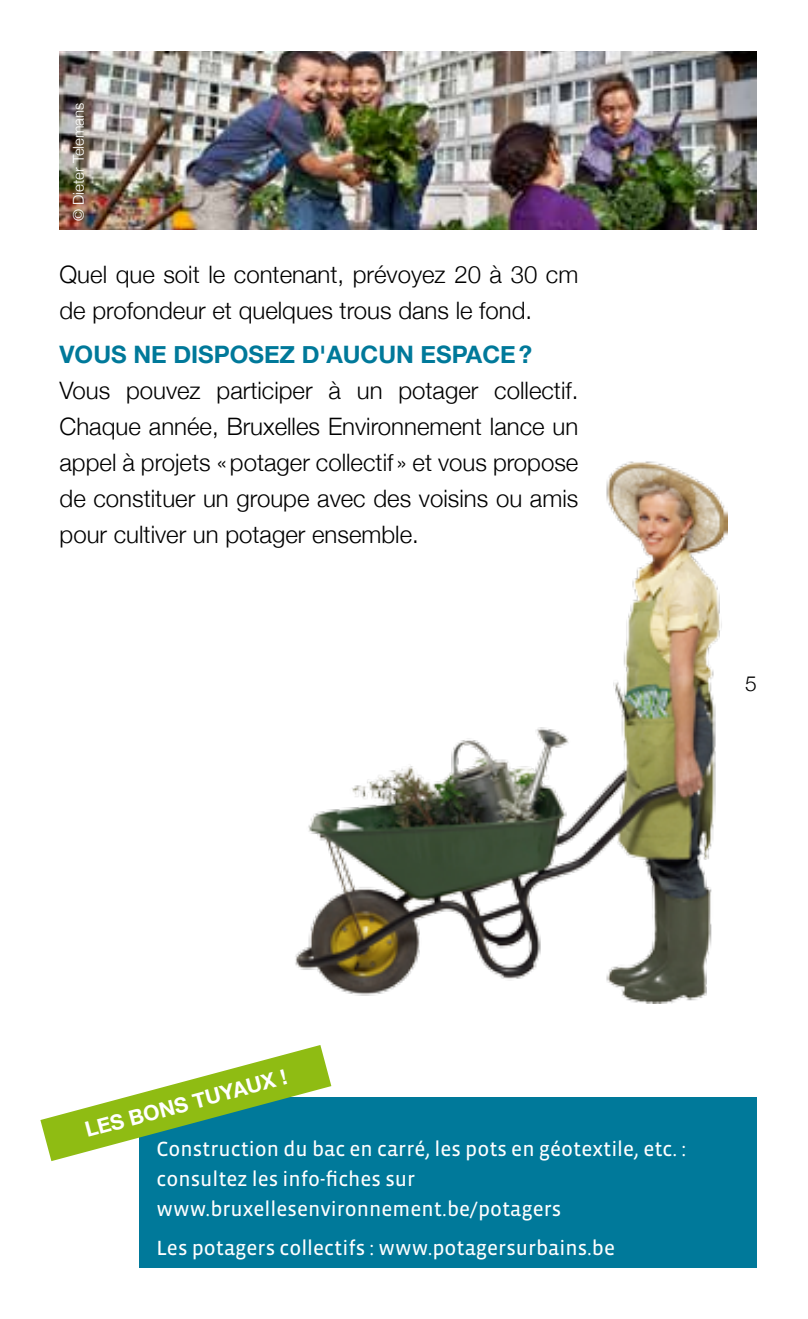
<style>
.page{position:relative;width:808px;height:1319px;background:#fff}
.page>*{position:absolute;margin:0;border:0;box-sizing:border-box;transform-origin:0 0}
.t1{font:300 24px/36px "Helvetica Neue";color:#000}
.t2{font:700 24px "Helvetica Neue";color:#00799a}
.t3{font:21px/30px "Vista Sans Reg";color:#fff}
.t4{font:700 21px "Helvetica Neue";color:#fff}
.t5{font:300 21px "Helvetica Neue";color:#000}
.t6{font:300 15px "Helvetica Neue";color:#fff}
</style>
<div class="page">
<img style="left:60px;top:51px;width:697px;height:179px">
<div style="left:139px;top:1097px;width:618px;height:170px;background:#00799a"></div>
<img style="left:295px;top:461px;width:433px;height:541px">
<svg style="left:40px;top:1045px;width:291px;height:115px"></svg>
<p class="t6" style="left:69px;top:221px;width:120px;rotate:-90deg">© Dieter Telemans</p>
<p class="t1" style="left:60px;top:256px;width:520px">Quel que soit le contenant, prévoyez 20 à 30 cm de profondeur et quelques trous dans le fond.</p>
<p class="t2" style="left:60px;top:340px;width:474px">VOUS NE DISPOSEZ D'AUCUN ESPACE?</p>
<p class="t1" style="left:60px;top:372px;width:520px;text-align:justify">Vous pouvez participer à un potager collectif.<br>Chaque année, Bruxelles Environnement lance un appel à projets «potager collectif » et vous propose de constituer un groupe avec des voisins ou amis pour cultiver un potager ensemble.</p>
<p class="t5" style="left:745px;top:670px;width:13px">5</p>
<p class="t4" style="left:190px;top:1088px;width:58px;rotate:-15deg">TU YAUX</p>
<p class="t4" style="left:82px;top:1117px;width:78px;rotate:-15deg">LES BONS</p>
<p class="t3" style="left:156px;top:1134px;width:531px">Construction du bac en carré, les pots en géotextile, etc. : consultez les info-fiches sur www.bruxellesenvironnement.be/potagers</p>
<p class="t3" style="left:156px;top:1233px;width:460px">Les potagers collectifs : www.potagersurbains.be</p>
</div>
